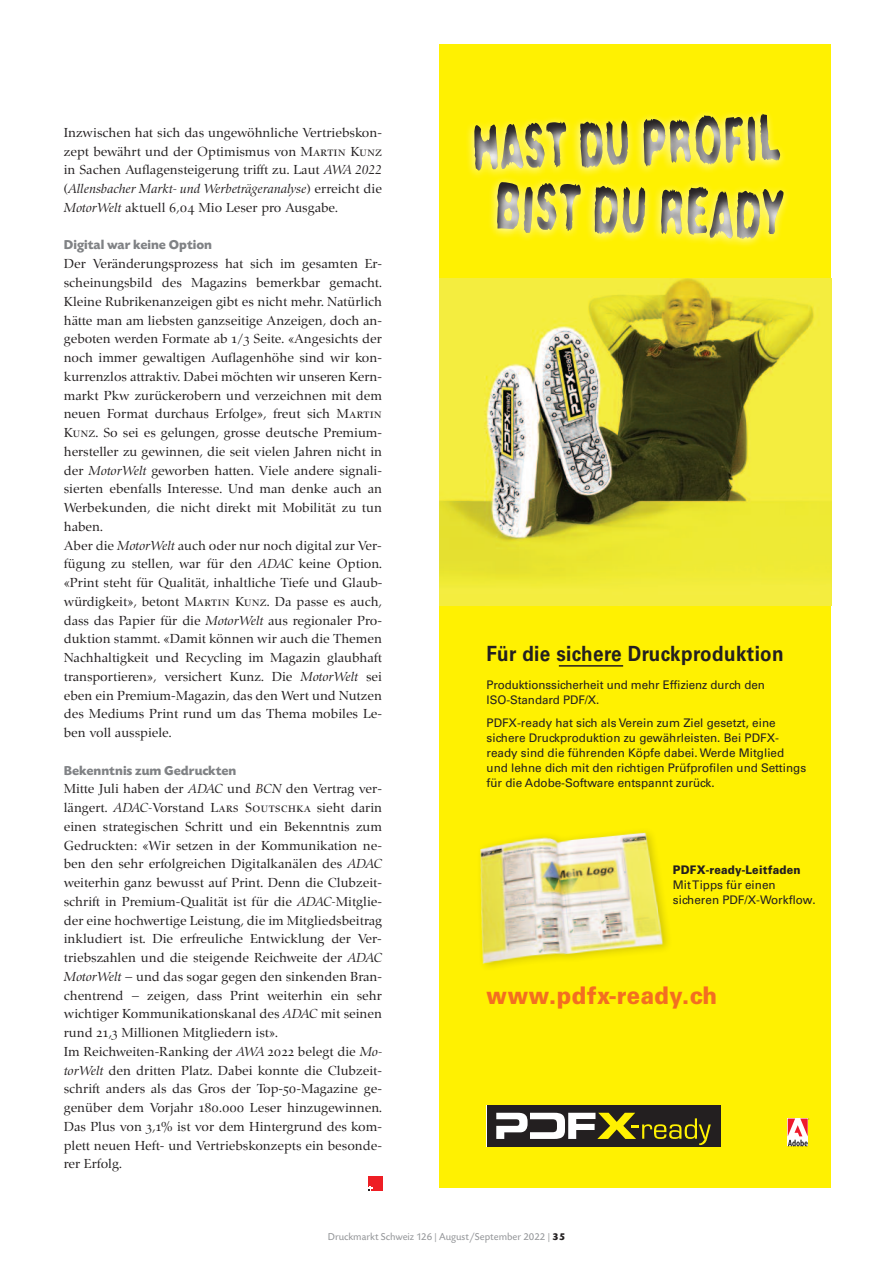
<style>
.page{position:relative;width:893px;height:1263px;background:#fff}
.page>*{position:absolute;margin:0;border:0;box-sizing:border-box;transform-origin:0 0}
.t1{font:900 24.3px "Univers";letter-spacing:.02em;color:#f36e21;scale:.9 1}
.t2{font:700 21px "Univers";letter-spacing:.02em;color:#231f20;scale:.9 1}
.t3{font:13.5px/18.8px "Zapf Renais SB";color:#231f20}
.t4{font:700 13.5px "Today SB";color:#808285}
.t5{font:11.85px/15px "Univers";color:#231f20}
.t6{font:900 11.85px "Univers";letter-spacing:.02em;color:#231f20;scale:.9 1}
.t7{font:10.5px "Today SB";color:#939598}
.s1{font-family:"Zapf Renais SB Caps"}
.s2{font-style:italic}
.s3{font-weight:700;color:#231f20}
</style>
<div class="page">
<div style="left:440px;top:44px;width:391px;height:1143px;background:#fff101"></div>
<div style="left:487px;top:1105px;width:233px;height:41px;background:#231f20"></div>
<svg style="left:496px;top:1113px;width:215px;height:32px"></svg>
<svg style="left:788px;top:1118px;width:21px;height:28px"></svg>
<img style="left:440px;top:278px;width:391px;height:328px">
<img style="left:480px;top:832px;width:188px;height:135px">
<hr style="left:559px;top:665px;width:64px;height:2px;background:#231f20">
<svg style="left:467px;top:112px;width:321px;height:134px"></svg>
<div style="left:368px;top:1177px;width:14px;height:14px;background:#ee1e24"></div>
<svg style="left:368px;top:1186px;width:5px;height:5px"></svg>
<p class="t3" style="left:64px;top:123px;width:320px;text-align:justify">Inzwischen hat sich das ungewöhnliche Vertriebskon&shy;zept bewährt und der Optimismus von <span class="s1">Martin Kunz </span>in Sachen Auflagensteigerung trifft zu. Laut <span class="s2">AWA 2022 </span>(<span class="s2">Allensbacher Markt- und Werbeträgeranalyse</span>) erreicht die <span class="s2">MotorWelt</span> aktuell <span class="s1">6,04</span> Mio Leser pro Ausgabe.</p>
<p class="t4" style="left:64px;top:237px;width:150px">Digital war keine Option</p>
<p class="t3" style="left:64px;top:254px;width:320px">Der Veränderungsprozess hat sich im gesamten Er&shy;scheinungsbild des Magazins bemerkbar gemacht.<br>Kleine Rubrikenanzeigen gibt es nicht mehr. Natürlich hätte man am liebsten ganzseitige Anzeigen, doch an&shy;geboten werden Formate ab <span class="s1">1/3</span> Seite. «Angesichts der noch immer gewaltigen Auflagenhöhe sind wir kon&shy;kurrenzlos attraktiv. Dabei möchten wir unseren Kern&shy;markt Pkw zurückerobern und verzeichnen mit dem neuen Format durchaus Erfolge», freut sich <span class="s1">Martin Kunz.</span> So sei es gelungen, grosse deutsche Premium&shy;hersteller zu gewinnen, die seit vielen Jahren nicht in der <span class="s2">MotorWelt</span> geworben hatten. Viele andere signali&shy;sierten ebenfalls Interesse. Und man denke auch an Werbekunden, die nicht direkt mit Mobilität zu tun haben.<br>Aber die <span class="s2">MotorWelt</span> auch oder nur noch digital zur Ver&shy;fügung zu stellen, war für den <span class="s2">ADAC</span> keine Option. «Print steht für Qualität, inhaltliche Tiefe und Glaub&shy;würdigkeit», betont <span class="s1">Martin Kunz.</span> Da passe es auch, dass das Papier für die <span class="s2">MotorWelt</span> aus regionaler Pro&shy;duktion stammt. «Damit können wir auch die Themen Nachhaltigkeit und Recycling im Magazin glaubhaft transportieren», versichert Kunz. Die <span class="s2">MotorWelt</span> sei eben ein Premium-Magazin, das den Wert und Nutzen des Mediums Print rund um das Thema mobiles Le&shy;ben voll ausspiele.</p>
<p class="t4" style="left:64px;top:762px;width:174px">Bekenntnis zum Gedruckten</p>
<p class="t3" style="left:64px;top:779px;width:320px">Mitte Juli haben der <span class="s2">ADAC</span> und <span class="s2">BCN</span> den Vertrag ver&shy;längert. <span class="s2">ADAC-</span>Vorstand <span class="s1">Lars Soutschka</span> sieht darin einen strategischen Schritt und ein Bekenntnis zum Gedruckten: «Wir setzen in der Kommunikation ne&shy;ben den sehr erfolgreichen Digitalkanälen des <span class="s2">ADAC </span>weiterhin ganz bewusst auf Print. Denn die Clubzeit&shy;schrift in Premium-Qualität ist für die <span class="s2">ADAC-</span>Mitglie&shy;der eine hochwertige Leistung, die im Mitgliedsbeitrag inkludiert ist. Die erfreuliche Entwicklung der Ver&shy;triebszahlen und die steigende Reichweite der <span class="s2">ADAC MotorWelt</span> – und das sogar gegen den sinkenden Bran&shy;chentrend – zeigen, dass Print weiterhin ein sehr wichtiger Kommunikationskanal des <span class="s2">ADAC</span> mit seinen rund <span class="s1">21,3</span> Millionen Mitgliedern ist».<br>Im Reichweiten-Ranking der <span class="s2">AWA</span> <span class="s1">2022</span> belegt die <span class="s2">Mo&shy;torWelt</span> den dritten Platz. Dabei konnte die Clubzeit&shy;schrift anders als das Gros der Top-<span class="s1">50-</span>Magazine ge&shy;genüber dem Vorjahr <span class="s1">180.000</span> Leser hinzugewinnen.<br>Das Plus von <span class="s1">3,1%</span> ist vor dem Hintergrund des kom&shy;plett neuen Heft- und Vertriebskonzepts ein besonde&shy;rer Erfolg.</p>
<h2 class="t2" style="left:487px;top:646px;width:332px">Für die sichere Druckproduktion</h2>
<p class="t5" style="left:487px;top:678px;width:280px">Produktionssicherheit und mehr Effizienz durch den<br>ISO-Standard PDF/X.</p>
<p class="t5" style="left:487px;top:717px;width:321px">PDFX-ready hat sich als Verein zum Ziel gesetzt, eine sichere Druckproduktion zu gewährleisten. Bei PDFX&shy;ready sind die führenden Köpfe dabei. Werde Mitglied und lehne dich mit den richtigen Prüfprofilen und Settings für die Adobe-Software entspannt zurück.</p>
<p class="t6" style="left:673px;top:866px;width:143px">PDFX-ready-Leitfaden</p>
<p class="t5" style="left:673px;top:879px;width:144px">MitTipps für einen sicheren PDF/X-Workflow.</p>
<h1 class="t1" style="left:487px;top:986px;width:258px">www.pdfx-ready.ch</h1>
<p class="t7" style="left:328px;top:1230px;width:239px">Druckmarkt Schweiz 126 | August/September 2022 | <span class="s3">35</span></p>
</div>
